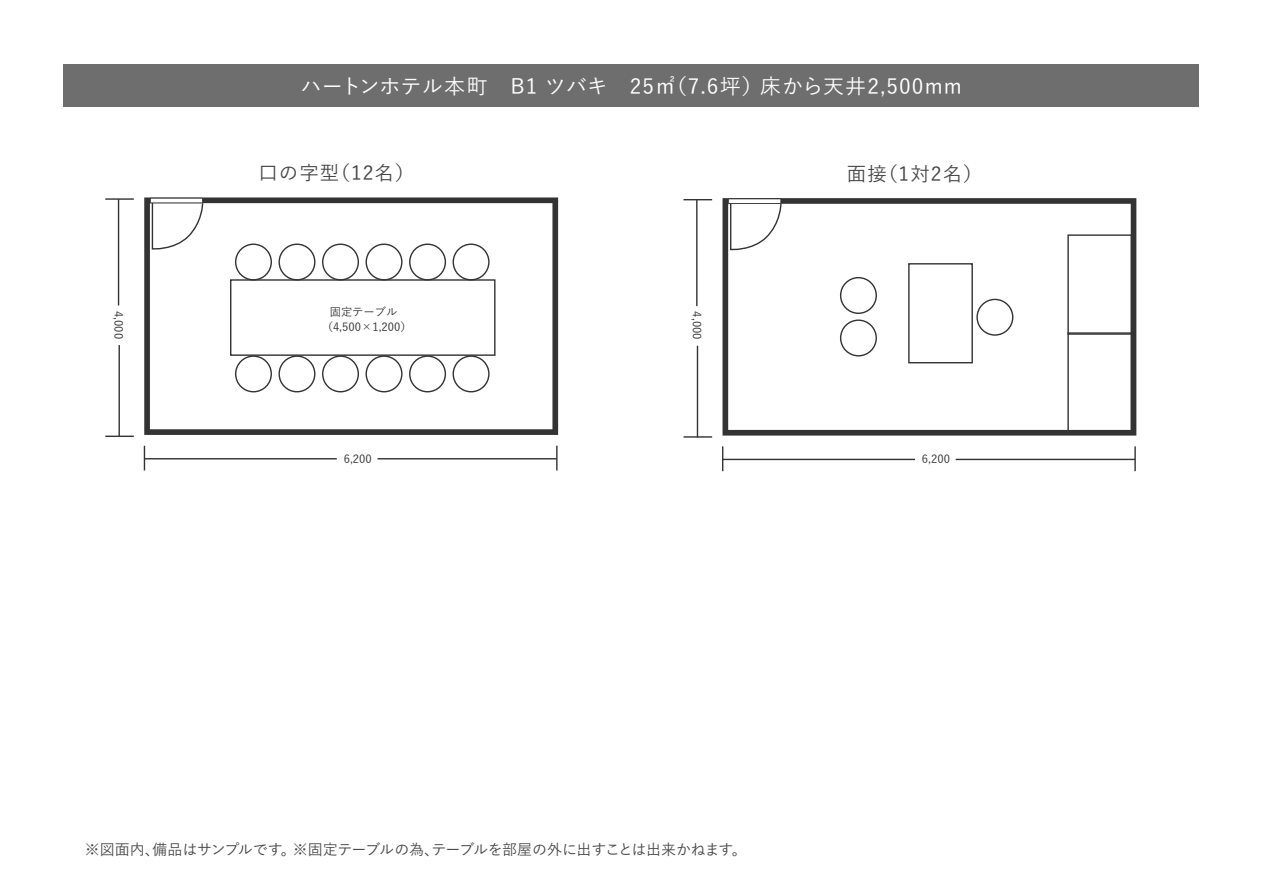
<style>
.page{position:relative;width:1263px;height:893px;background:#fff}
.page>*{position:absolute;margin:0;border:0;box-sizing:border-box;transform-origin:0 0}
.t1{font:500 21px "Yu Go";letter-spacing:.045em;color:#fff}
.t2{font:500 19.5px "Yu Go";letter-spacing:.05em;color:#464646}
.t3{font:500 15px "Yu Go";letter-spacing:-.015em;color:#464646}
.t4{font:500 11.25px/15.1px "Yu Go";color:#333;text-align:center}
</style>
<div class="page">
<div style="left:64px;top:64px;width:1135px;height:42px;background:#6e6e6e"></div>
<svg style="left:144px;top:197px;width:414px;height:238px"></svg>
<svg style="left:150px;top:198px;width:54px;height:52px"></svg>
<svg style="left:556px;top:446px;width:1px;height:24px"></svg>
<svg style="left:144px;top:446px;width:1px;height:24px"></svg>
<hr style="left:145px;top:458px;width:192px;height:1px;background:#333">
<hr style="left:377px;top:458px;width:180px;height:1px;background:#333">
<svg style="left:105px;top:436px;width:29px;height:1px"></svg>
<hr style="left:105px;top:198px;width:29px;height:2px;background:#333">
<hr style="left:118px;top:199px;width:1px;height:106px;background:#333">
<hr style="left:119px;top:345px;width:1px;height:92px;background:#333">
<div style="left:230px;top:279px;width:265px;height:77px;border:1px solid #333"></div>
<div style="left:235px;top:355px;width:37px;height:37px;border:1px solid #333;border-radius:50%"></div>
<div style="left:278px;top:355px;width:37px;height:37px;border:1px solid #333;border-radius:50%"></div>
<div style="left:322px;top:355px;width:37px;height:37px;border:1px solid #333;border-radius:50%"></div>
<div style="left:365px;top:355px;width:37px;height:37px;border:1px solid #333;border-radius:50%"></div>
<div style="left:409px;top:355px;width:37px;height:37px;border:1px solid #333;border-radius:50%"></div>
<div style="left:453px;top:355px;width:37px;height:37px;border:1px solid #333;border-radius:50%"></div>
<div style="left:235px;top:244px;width:37px;height:37px;border:1px solid #333;border-radius:50%"></div>
<div style="left:278px;top:244px;width:37px;height:37px;border:1px solid #333;border-radius:50%"></div>
<div style="left:322px;top:244px;width:37px;height:37px;border:1px solid #333;border-radius:50%"></div>
<div style="left:365px;top:244px;width:37px;height:37px;border:1px solid #333;border-radius:50%"></div>
<div style="left:409px;top:244px;width:37px;height:37px;border:1px solid #333;border-radius:50%"></div>
<div style="left:453px;top:244px;width:37px;height:37px;border:1px solid #333;border-radius:50%"></div>
<svg style="left:722px;top:198px;width:414px;height:238px"></svg>
<svg style="left:728px;top:198px;width:55px;height:53px"></svg>
<hr style="left:1134px;top:446px;width:2px;height:25px;background:#333">
<svg style="left:722px;top:446px;width:1px;height:25px"></svg>
<hr style="left:723px;top:459px;width:192px;height:1px;background:#333">
<hr style="left:956px;top:459px;width:179px;height:1px;background:#333">
<hr style="left:683px;top:436px;width:29px;height:2px;background:#333">
<svg style="left:683px;top:199px;width:29px;height:1px"></svg>
<hr style="left:696px;top:200px;width:1px;height:106px;background:#333">
<hr style="left:697px;top:346px;width:1px;height:92px;background:#333">
<div style="left:1067px;top:332px;width:65px;height:101px;border:1px solid #333"></div>
<div style="left:1067px;top:234px;width:65px;height:101px;border:1px solid #333"></div>
<div style="left:908px;top:263px;width:65px;height:100px;border:1px solid #333"></div>
<div style="left:840px;top:277px;width:37px;height:37px;border:1px solid #333;border-radius:50%"></div>
<div style="left:840px;top:319px;width:37px;height:37px;border:1px solid #333;border-radius:50%"></div>
<div style="left:976px;top:299px;width:37px;height:37px;border:1px solid #333;border-radius:50%"></div>
<h1 class="t1" style="left:301px;top:66px;width:662px">ハートンホテル本町　B1 ツバキ 25㎡（7.6坪）床から天井2,500mm</h1>
<h2 class="t2" style="left:259px;top:155px;width:158px">口の字型（12名）</h2>
<h2 class="t2" style="left:847px;top:155px;width:137px">面接（1対2名）</h2>
<p class="t4" style="left:128px;top:311px;width:30px;rotate:90deg">4,000</p>
<p class="t4" style="left:322px;top:303px;width:92px">固定テーブル（4,500×1,200）</p>
<p class="t4" style="left:344px;top:450px;width:30px">6,200</p>
<p class="t4" style="left:706px;top:311px;width:30px;rotate:90deg">4,000</p>
<p class="t3" style="left:85px;top:836px;width:663px">※図面内、備品はサンプルです。※固定テーブルの為、テーブルを部屋の外に出すことは出来かねます。</p>
<p class="t4" style="left:922px;top:450px;width:30px">6,200</p>
</div>
